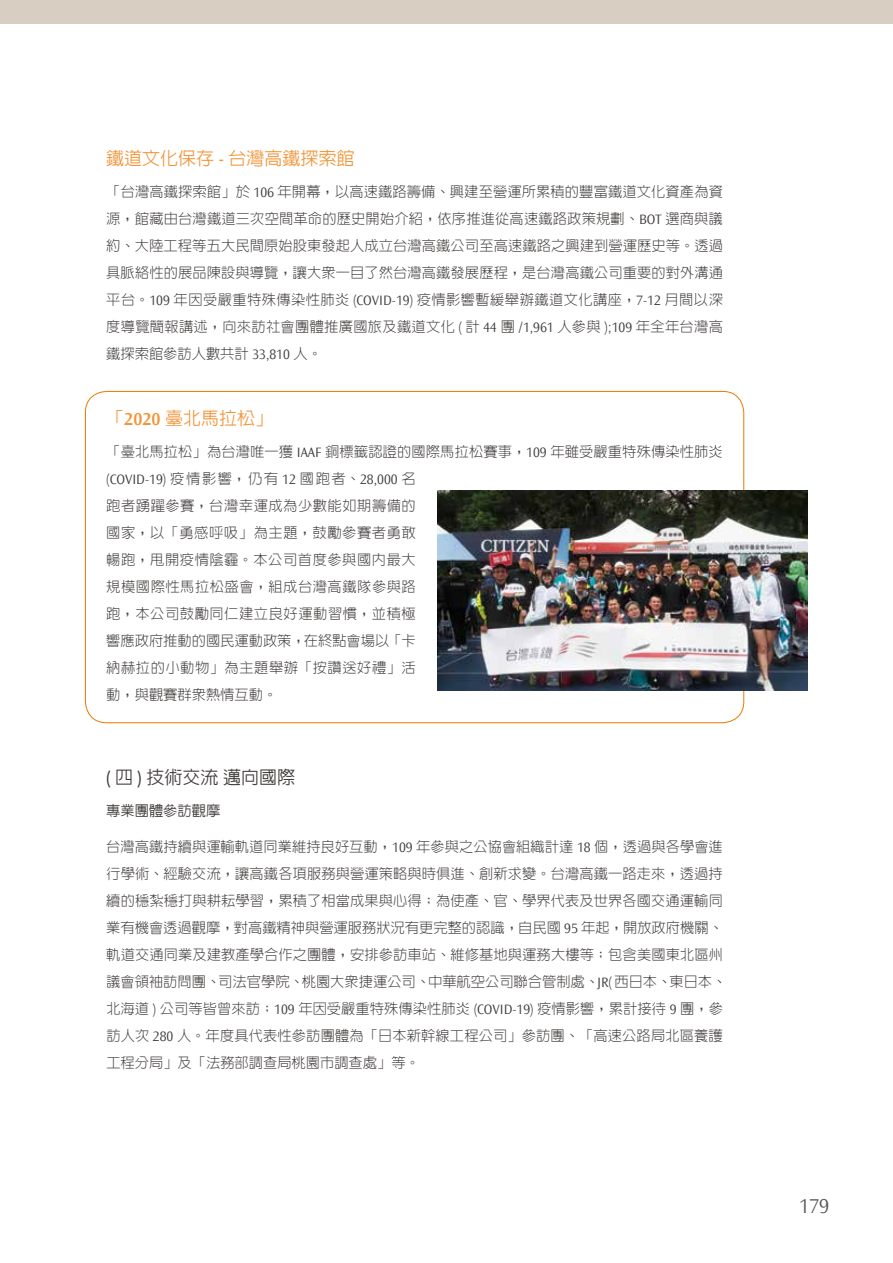
<style>
.page{position:relative;width:893px;height:1263px;background:#fff}
.page>*{position:absolute;margin:0;border:0;box-sizing:border-box;transform-origin:0 0}
.t1{font:300 21px "Ocean Sans";color:#595757}
.t2{font:500 18px "AR New Hei B5";color:#f29539}
.t3{font:500 18px "AR New Hei B5";color:#3e3a39}
.t4{font:300 14.25px/27px "AR New Hei B5";letter-spacing:.005em;color:#3e3a39;text-align:justify}
.t5{font:300 14.25px "Ocean Sans";color:#3e3a39}
.t6{font:500 14.25px "AR New Hei B5";color:#3e3a39}
.s1{font-family:"Ocean Sans";font-weight:600}
.s2{font-family:"Ocean Sans"}
.s3{font-family:"AR New Hei B5"}
</style>
<div class="page">
<div style="left:0;top:0;width:893px;height:23px;background:#d8cec1"></div>
<img style="left:437px;top:490px;width:371px;height:200px">
<p class="t2" style="left:106px;top:149px;width:250px">鐵道文化保存 <span class="s1">-</span> 台灣高鐵探索館</p>
<p class="t4" style="left:106px;top:178px;width:618px">「台灣高鐵探索館」於 <span class="s2">106</span> 年開幕，以高速鐵路籌備、興建至營運所累積的豐富鐵道文化資產為資源，館藏由台灣鐵道三次空間革命的歷史開始介紹，依序推進從高速鐵路政策規劃、<span class="s2">BOT</span> 選商與議約、大陸工程等五大民間原始股東發起人成立台灣高鐵公司至高速鐵路之興建到營運歷史等。透過具脈絡性的展品陳設與導覽，讓大眾一目了然台灣高鐵發展歷程，是台灣高鐵公司重要的對外溝通平台。<span class="s2">109</span> 年因受嚴重特殊傳染性肺炎 <span class="s2">(COVID-19)</span> 疫情影響暫緩舉辦鐵道文化講座，<span class="s2">7-12</span> 月間以深度導覽簡報講述，向來訪社會團體推廣國旅及鐵道文化 <span class="s2">(</span> 計 <span class="s2">44</span> 團 <span class="s2">/1,961</span> 人參與 <span class="s2">);109</span> 年全年台灣高鐵探索館參訪人數共計 <span class="s2">33,810</span> 人。</p>
<p class="t2" style="left:106px;top:409px;width:168px">「<span class="s1">2020</span> 臺北馬拉松」</p>
<p class="t4" style="left:106px;top:438px;width:618px">「臺北馬拉松」為台灣唯一獲 <span class="s2">IAAF</span> 銅標籤認證的國際馬拉松賽事，<span class="s2">109</span> 年雖受嚴重特殊傳染性肺炎</p>
<p class="t5" style="left:106px;top:471px;width:311px">(COVID-19) <span class="s3">疫情影響，仍有</span> 12 <span class="s3">國跑者、</span>28,000 <span class="s3">名</span></p>
<p class="t4" style="left:106px;top:492px;width:311px">跑者踴躍參賽，台灣幸運成為少數能如期籌備的國家，以「勇感呼吸」為主題，鼓勵參賽者勇敢暢跑，甩開疫情陰霾。本公司首度參與國內最大規模國際性馬拉松盛會，組成台灣高鐵隊參與路跑，本公司鼓勵同仁建立良好運動習慣，並積極響應政府推動的國民運動政策，在終點會場以「卡納赫拉的小動物」為主題舉辦「按讚送好禮」活動，與觀賽群眾熱情互動。</p>
<p class="t3" style="left:106px;top:768px;width:190px"><span class="s1">(</span> 四 <span class="s1">)</span> 技術交流邁向國際</p>
<p class="t6" style="left:106px;top:804px;width:115px">專業團體參訪觀摩</p>
<p class="t4" style="left:106px;top:833px;width:622px;text-align:left">台灣高鐵持續與運輸軌道同業維持良好互動，<span class="s2">109</span> 年參與之公協會組織計達 <span class="s2">18</span> 個，透過與各學會進行學術、經驗交流，讓高鐵各項服務與營運策略與時俱進、創新求變。台灣高鐵一路走來，透過持續的穩紮穩打與耕耘學習，累積了相當成果與心得；為使產、官、學界代表及世界各國交通運輸同業有機會透過觀摩，對高鐵精神與營運服務狀況有更完整的認識，自民國 <span class="s2">95</span> 年起，開放政府機關、軌道交通同業及建教產學合作之團體，安排參訪車站、維修基地與運務大樓等；包含美國東北區州議會領袖訪問團、司法官學院、桃園大眾捷運公司、中華航空公司聯合管制處、<span class="s2">JR(</span> 西日本、東日本、北海道 <span class="s2">)</span> 公司等皆曾來訪；<span class="s2">109</span> 年因受嚴重特殊傳染性肺炎 <span class="s2">(COVID-19)</span> 疫情影響，累計接待 <span class="s2">9</span> 團，參訪人次 <span class="s2">280</span> 人。年度具代表性參訪團體為「日本新幹線工程公司」參訪團、「高速公路局北區養護工程分局」及「法務部調查局桃園市調查處」等。</p>
<h1 class="t1" style="left:799px;top:1195px;width:32px">179</h1>
</div>
